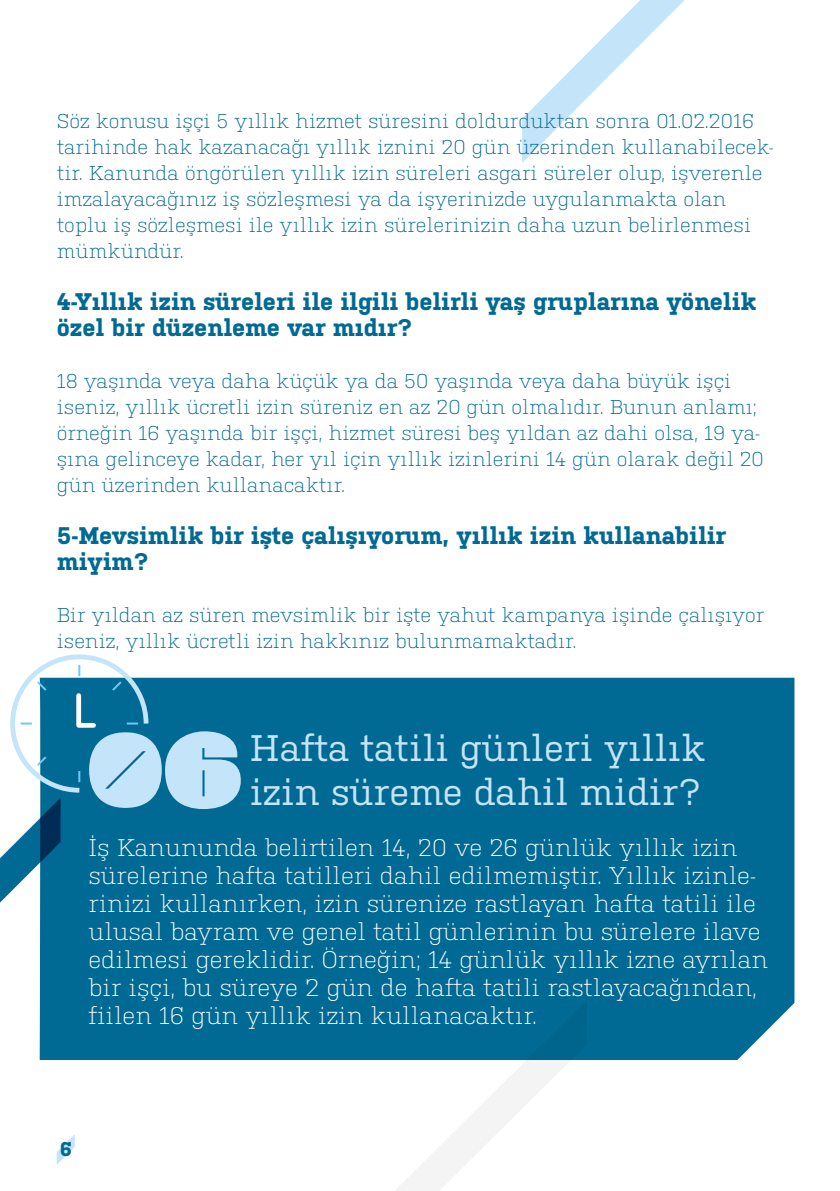
<style>
.page{position:relative;width:840px;height:1191px;background:#fff}
.page>*{position:absolute;margin:0;border:0;box-sizing:border-box;transform-origin:0 0}
.t1{font:900 105px "Neplus";color:#c4e4f9}
.t2{font:37px/44.2px "Kulturista";color:#c4e4f9}
.t3{font:300 24px/28px "Kulturista";color:#fff}
.t4{font:700 24px/26px "Kulturista";color:#006a94}
.t5{font:300 20px/26px "Kulturista";color:#006a94}
.t6{font:700 20px "Kulturista";color:#006a94}
</style>
<div class="page">
<svg style="left:57px;top:1134px;width:18px;height:30px"></svg>
<div style="left:40px;top:677px;width:754px;height:383px;background:#006a94"></div>
<svg style="left:522px;top:0;width:162px;height:163px"></svg>
<svg style="left:0;top:654px;width:151px;height:265px"></svg>
<svg style="left:261px;top:1000px;width:325px;height:191px"></svg>
<p class="t5" style="left:57px;top:107px;width:718px">Söz konusu işçi 5 yıllık hizmet süresini doldurduktan sonra 01.02.2016 tarihinde hak kazanacağı yıllık iznini 20 gün üzerinden kullanabilecek&shy;tir. Kanunda öngörülen yıllık izin süreleri asgari süreler olup, işverenle imzalayacağınız iş sözleşmesi ya da işyerinizde uygulanmakta olan toplu iş sözleşmesi ile yıllık izin sürelerinizin daha uzun belirlenmesi mümkündür.</p>
<p class="t4" style="left:57px;top:289px;width:700px">4-Yıllık izin süreleri ile ilgili belirli yaş gruplarına yönelik özel bir düzenleme var mıdır?</p>
<p class="t5" style="left:57px;top:367px;width:708px">18 yaşında veya daha küçük ya da 50 yaşında veya daha büyük işçi iseniz, yıllık ücretli izin süreniz en az 20 gün olmalıdır. Bunun anlamı; örneğin 16 yaşında bir işçi, hizmet süresi beş yıldan az dahi olsa, 19 ya&shy;şına gelinceye kadar, her yıl için yıllık izinlerini 14 gün olarak değil 20 gün üzerinden kullanacaktır.</p>
<p class="t4" style="left:57px;top:523px;width:670px">5-Mevsimlik bir işte çalışıyorum, yıllık izin kullanabilir miyim?</p>
<p class="t5" style="left:57px;top:601px;width:708px">Bir yıldan az süren mevsimlik bir işte yahut kampanya işinde çalışıyor iseniz, yıllık ücretli izin hakkınız bulunmamaktadır.</p>
<h1 class="t1" style="left:87px;top:711px;width:156px">06</h1>
<p class="t3" style="left:88px;top:831px;width:680px">İş Kanununda belirtilen 14, 20 ve 26 günlük yıllık izin sürelerine hafta tatilleri dahil edilmemiştir. Yıllık izinle&shy;rinizi kullanırken, izin sürenize rastlayan hafta tatili ile ulusal bayram ve genel tatil günlerinin bu sürelere ilave edilmesi gereklidir. Örneğin; 14 günlük yıllık izne ayrılan bir işçi, bu süreye 2 gün de hafta tatili rastlayacağından, fiilen 16 gün yıllık izin kullanacaktır.</p>
<h2 class="t2" style="left:249px;top:726px;width:457px">Hafta tatili günleri yıllık izin süreme dahil midir?</h2>
<p class="t6" style="left:60px;top:1137px;width:14px">6</p>
</div>
